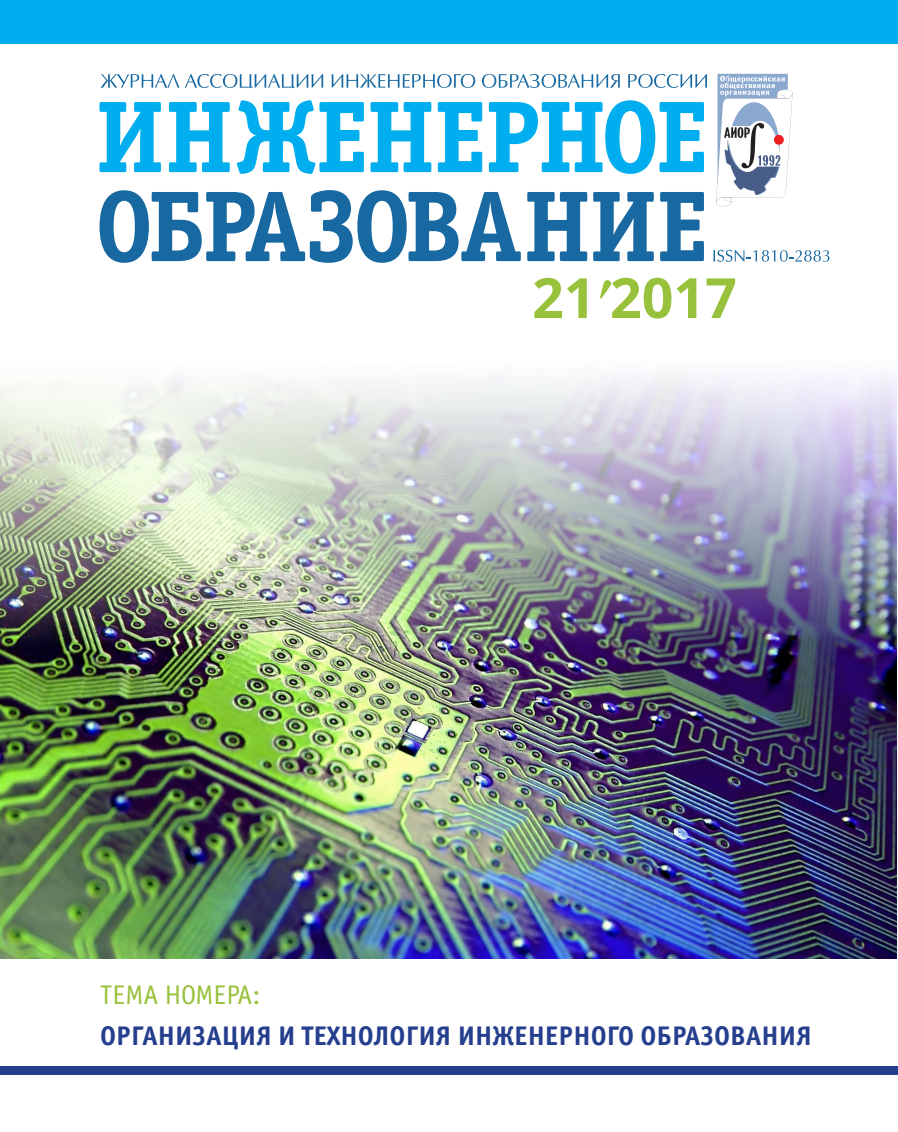
<style>
.page{position:relative;width:898px;height:1132px;background:#fff}
.page>*{position:absolute;margin:0;border:0;box-sizing:border-box;transform-origin:0 0}
.Sub1{font:700 55.5px "Open Sans";color:#98c13c}
.t1{font:700 27px "Officina Sans C";color:#253f8e}
.t2{font:27px "Officina Sans C";color:#98c13c}
</style>
<div class="page">
<svg style="left:99px;top:102px;width:62px;height:70px"></svg>
<svg style="left:169px;top:102px;width:61px;height:70px"></svg>
<svg style="left:236px;top:100px;width:128px;height:74px"></svg>
<svg style="left:370px;top:102px;width:61px;height:70px"></svg>
<svg style="left:437px;top:102px;width:45px;height:70px"></svg>
<svg style="left:488px;top:100px;width:215px;height:74px"></svg>
<svg style="left:101px;top:74px;width:78px;height:14px"></svg>
<svg style="left:185px;top:74px;width:138px;height:14px"></svg>
<svg style="left:331px;top:74px;width:144px;height:14px"></svg>
<svg style="left:481px;top:74px;width:138px;height:14px"></svg>
<svg style="left:628px;top:74px;width:78px;height:14px"></svg>
<svg style="left:716px;top:74px;width:76px;height:132px"></svg>
<div style="left:0;top:0;width:897px;height:43px;background:#00aeef"></div>
<svg style="left:99px;top:190px;width:421px;height:73px"></svg>
<svg style="left:527px;top:192px;width:60px;height:69px"></svg>
<svg style="left:593px;top:192px;width:60px;height:69px"></svg>
<svg style="left:660px;top:192px;width:43px;height:69px"></svg>
<svg style="left:713px;top:250px;width:116px;height:12px"></svg>
<svg style="left:600px;top:280px;width:11px;height:18px"></svg>
<div style="left:0;top:1066px;width:897px;height:8px;background:#253f8e"></div>
<img style="left:0;top:375px;width:895px;height:583px">
<p class="Sub1" style="left:532px;top:258px;width:206px">21 2017</p>
<p class="t2" style="left:100px;top:980px;width:162px">ТЕМА НОМЕРА:</p>
<p class="t1" style="left:100px;top:1020px;width:713px">ОРГАНИЗАЦИЯ И ТЕХНОЛОГИЯ ИНЖЕНЕРНОГО ОБРАЗОВАНИЯ</p>
</div>
